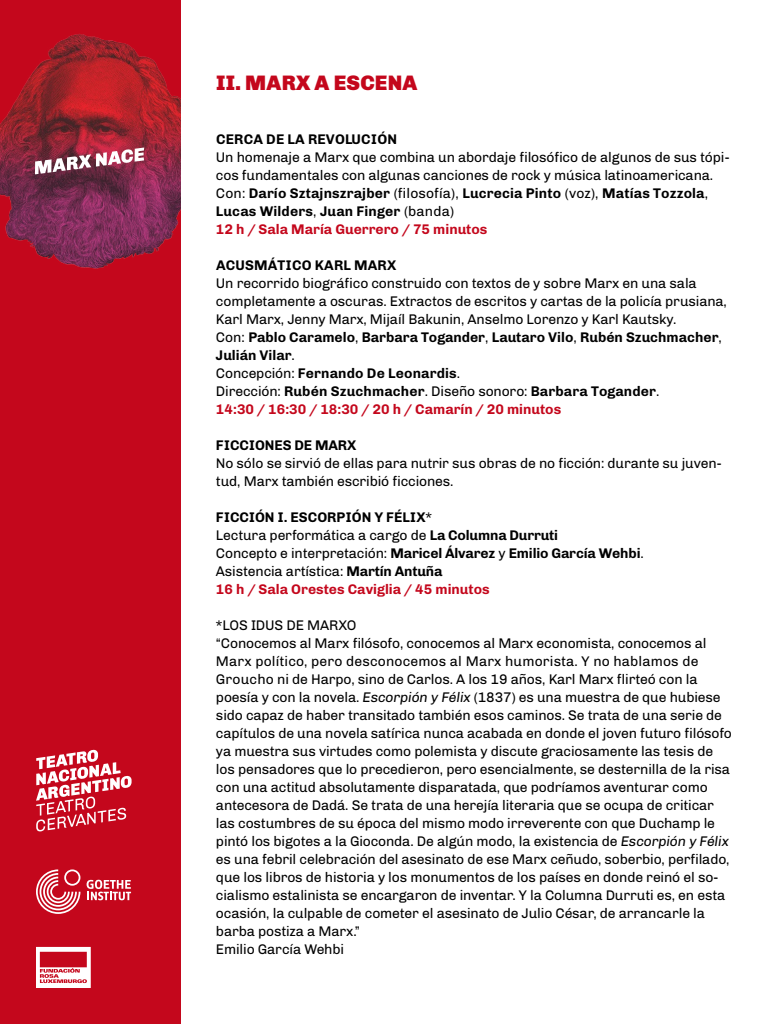
<style>
.page{position:relative;width:768px;height:1024px;background:#fff}
.page>*{position:absolute;margin:0;border:0;box-sizing:border-box;transform-origin:0 0}
.t1{font:900 21px "Chivo";color:#c4071c}
.t2{font:14px/18px "Chivo";letter-spacing:-.01em;color:#000}
.t3{font:700 14px/18px "Chivo";letter-spacing:-.01em;color:#000}
.s1{font-weight:700}
.s2{font-weight:700;color:#c4071c}
.s3{font-weight:400}
.s4{color:#c4071c}
.s5{font-style:italic}
</style>
<div class="page">
<div style="left:0;top:0;width:181px;height:1024px;background:#c4071c"></div>
<svg style="left:36px;top:750px;width:96px;height:82px"></svg>
<svg style="left:36px;top:869px;width:44px;height:45px"></svg>
<svg style="left:87px;top:880px;width:44px;height:20px"></svg>
<svg style="left:36px;top:947px;width:55px;height:41px"></svg>
<img style="left:0;top:34px;width:181px;height:235px">
<svg style="left:35px;top:148px;width:109px;height:26px;background:#a76c7c"></svg>
<h1 class="t1" style="left:216px;top:70px;width:201px">II. MARX A ESCENA</h1>
<p class="t3" style="left:216px;top:130px;width:20px">Cerca</p>
<p class="t3" style="left:266px;top:130px;width:52px">delarev</p>
<p class="t3" style="left:335px;top:130px;width:62px">olución</p>
<p class="t2" style="left:216px;top:148px;width:515px">Un homenaje a Marx que combina un abordaje filosófico de algunos de sus tópi&shy;cos fundamentales con algunas canciones de rock y música latinoamericana.<br>Con: <span class="s1">Darío Sztajnszrajber</span> (filosofía), <span class="s1">Lucrecia Pinto</span> (voz), <span class="s1">Matías Tozzola</span>, <span class="s1">Lucas Wilders</span>, <span class="s1">Juan Finger</span> (banda)<br><span class="s2">12 h / Sala María Guerrero / 75 minutos</span></p>
<p class="t3" style="left:216px;top:256px;width:40px">Acusmátic</p>
<p class="t3" style="left:302px;top:256px;width:33px">o Karl</p>
<p class="t3" style="left:354px;top:256px;width:42px">Marx</p>
<p class="t2" style="left:216px;top:274px;width:512px">Un recorrido biográfico construido con textos de y sobre Marx en una sala completamente a oscuras. Extractos de escritos y cartas de la policía prusiana, Karl Marx, Jenny Marx, Mijaíl Bakunin, Anselmo Lorenzo y Karl Kautsky.<br>Con: <span class="s1">Pablo Caramelo</span>, <span class="s1">Barbara Togander</span>, <span class="s1">Lautaro Vilo</span>, <span class="s1">Rubén Szuchmacher</span>, <span class="s1">Julián Vilar</span>.<br>Concepción: <span class="s1">Fernando De Leonardis</span>.<br>Dirección: <span class="s1">Rubén Szuchmacher</span>. Diseño sonoro: <span class="s1">Barbara Togander</span>.<br><span class="s2">14:30 / 16:30 / 18:30 / 20 h / Camarín / 20 minutos</span></p>
<p class="t3" style="left:216px;top:436px;width:142px">FICCIONES DE MARX</p>
<p class="t2" style="left:216px;top:454px;width:508px">No sólo se sirvió de ellas para nutrir sus obras de no ficción: durante su juven&shy;tud, Marx también escribió ficciones.</p>
<p class="t3" style="left:216px;top:508px;width:429px">FICCIÓN I. Escorpión y Félix<span class="s3">*<br>Lectura performática a cargo de</span> La Columna Durruti<br><span class="s3">Concepto e interpretación:</span> Maricel Álvarez <span class="s3">y</span> Emilio García Wehbi<span class="s3">.<br>Asistencia artística:</span> Martín Antuña<br><span class="s4">16 h / Sala Orestes Caviglia / 45 minutos</span></p>
<p class="t2" style="left:216px;top:616px;width:517px">*LOS IDUS DE MARXO<br>“Conocemos al Marx filósofo, conocemos al Marx economista, conocemos al Marx político, pero desconocemos al Marx humorista. Y no hablamos de Groucho ni de Harpo, sino de Carlos. A los 19 años, Karl Marx flirteó con la poesía y con la novela. <span class="s5">Escorpión y Félix</span> (1837) es una muestra de que hubiese sido capaz de haber transitado también esos caminos. Se trata de una serie de capítulos de una novela satírica nunca acabada en donde el joven futuro filósofo ya muestra sus virtudes como polemista y discute graciosamente las tesis de los pensadores que lo precedieron, pero esencialmente, se desternilla de la risa con una actitud absolutamente disparatada, que podríamos aventurar como antecesora de Dadá. Se trata de una herejía literaria que se ocupa de criticar las costumbres de su época del mismo modo irreverente con que Duchamp le pintó los bigotes a la Gioconda. De algún modo, la existencia de <span class="s5">Escorpión y Félix </span>es una febril celebración del asesinato de ese Marx ceñudo, soberbio, perfilado, que los libros de historia y los monumentos de los países en donde reinó el so&shy;cialismo estalinista se encargaron de inventar. Y la Columna Durruti es, en esta ocasión, la culpable de cometer el asesinato de Julio César, de arrancarle la barba postiza a Marx.”<br>Emilio García Wehbi</p>
</div>
